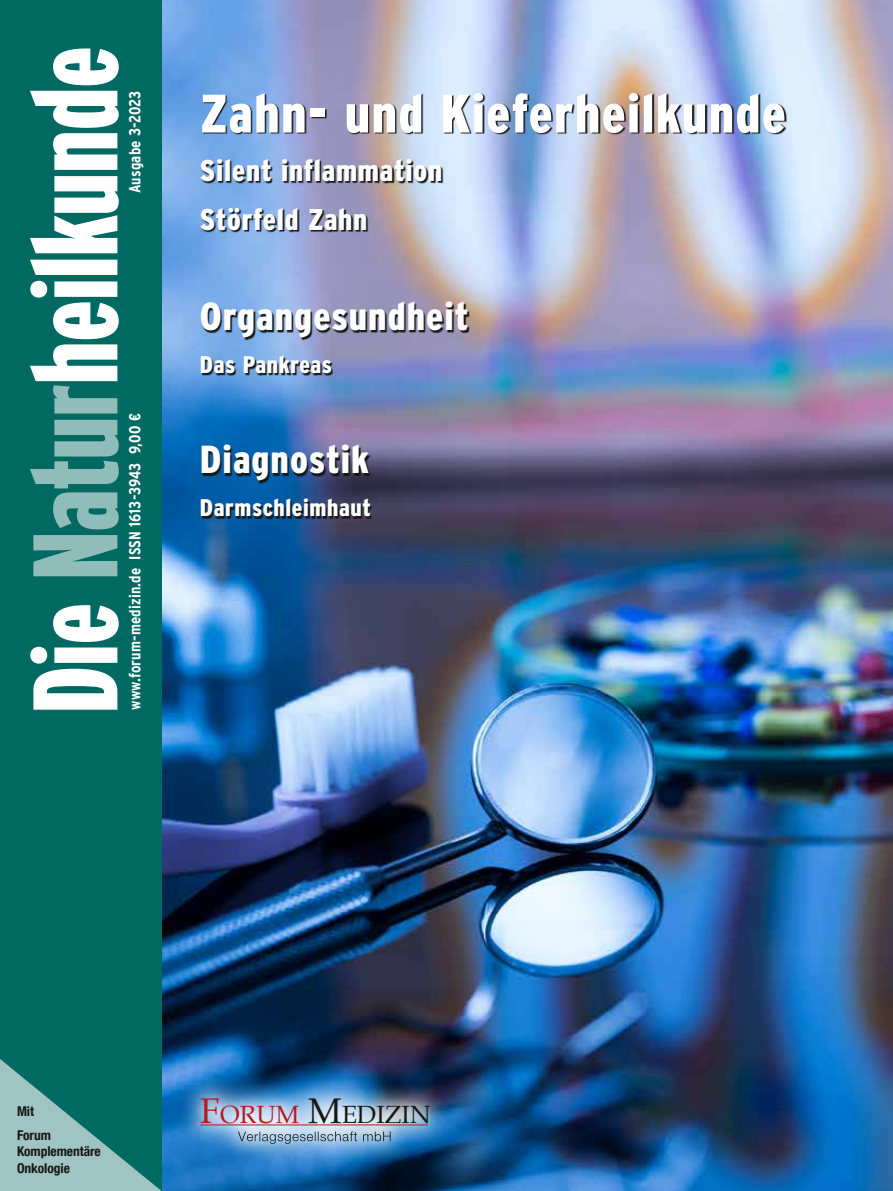
<style>
.page{position:relative;width:893px;height:1191px;background:#fff}
.page>*{position:absolute;margin:0;border:0;box-sizing:border-box;transform-origin:0 0}
.t1{font:900 120px "Interstate Compressed";color:#fff}
.t2{font:900 54px "Interstate Condensed";letter-spacing:.025em;color:#fff}
.t3{font:900 39px "Interstate Condensed";letter-spacing:.025em;color:#fff}
.t4{font:900 30px/48.8px "Interstate Condensed";letter-spacing:.025em;color:#fff}
.t5{font:24.9px "Palatino";color:#181716}
.t6{font:900 24px "Interstate Condensed";letter-spacing:.025em;color:#fff}
.t7{font:700 16.05px "Interstate Condensed";letter-spacing:.01em;color:#fff}
.t8{font:700 condensed 13.5px/16.2px "Helvetica Neue LT Com";letter-spacing:-.005em;color:#181716}
.s1{color:#90bcba}
.s2{font-size:35.7px;color:#b51b1a}
.s3{color:#b51b1a}
.s4{font-size:35.7px}
</style>
<div class="page">
<img style="left:162px;top:0;width:731px;height:1191px">
<div style="left:0;top:0;width:162px;height:1191px;background:#006961"></div>
<svg style="left:0;top:1059px;width:162px;height:132px"></svg>
<img style="left:201px;top:93px;width:586px;height:426px">
<img style="left:178px;top:1074px;width:274px;height:92px">
<hr style="left:200px;top:1124px;width:228px;height:1px;background:#b51b1a">
<svg style="left:238px;top:1131px;width:153px;height:12px;background:#91acc4"></svg>
<h1 class="t1" style="left:9px;top:713px;width:669px;rotate:-90deg">Die <span class="s1">Natur</span>heilkunde</h1>
<p class="t7" style="left:126px;top:193px;width:104px;rotate:-90deg">Ausgabe 3-2023</p>
<h2 class="t2" style="left:200px;top:84px;width:587px">Zahn- und Kieferheilkunde</h2>
<h3 class="t4" style="left:200px;top:146px;width:244px">Silent inflammation<br>Störfeld Zahn</h3>
<p class="t7" style="left:126px;top:710px;width:298px;rotate:-90deg">www.forum-medizin.de ISSN 1613-3943 9,00 €</p>
<h3 class="t3" style="left:200px;top:295px;width:270px">Organgesundheit</h3>
<h3 class="t6" style="left:200px;top:351px;width:134px">Das Pankreas</h3>
<h3 class="t3" style="left:200px;top:438px;width:171px">Diagnostik</h3>
<h3 class="t6" style="left:200px;top:494px;width:173px">Darmschleimhaut</h3>
<p class="t8" style="left:17px;top:1102px;width:19px">Mit</p>
<h3 class="t5" style="left:200px;top:1093px;width:232px"><span class="s2">F</span><span class="s3">ORUM</span> <span class="s4">M</span>EDIZIN</h3>
<p class="t8" style="left:17px;top:1127px;width:85px">Forum<br>Komplementäre<br>Onkologie</p>
</div>
